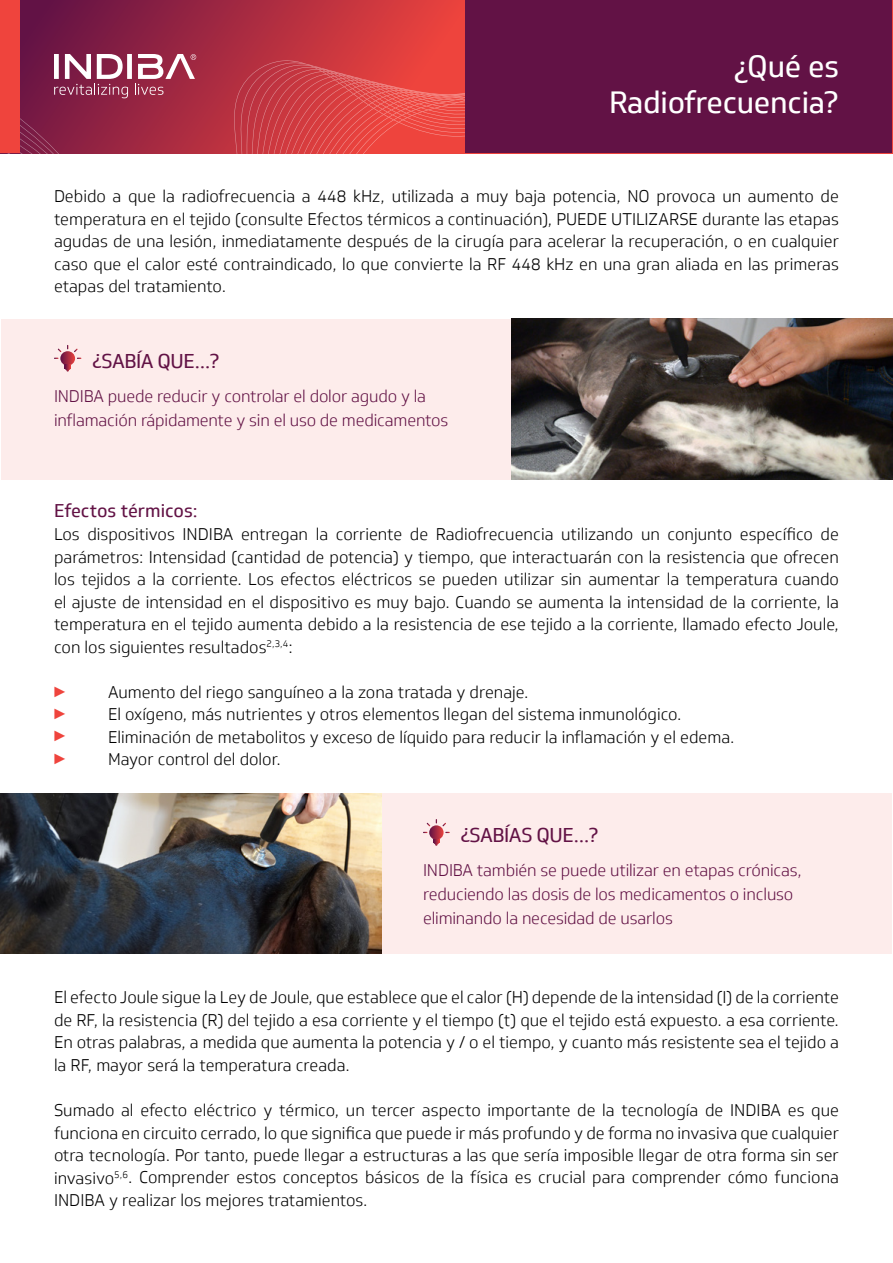
<style>
.page{position:relative;width:893px;height:1263px;background:#fff}
.page>*{position:absolute;margin:0;border:0;box-sizing:border-box;transform-origin:0 0}
.t1{font:30px/36px "Soleto";letter-spacing:-.01em;color:#fff;text-align:right}
.t2{font:19.5px "Soleto";letter-spacing:-.025em;color:#621245}
.t3{font:18px "Soleto";color:#621245}
.t4{font:300 16.5px/22.5px "Soleto";color:#000;text-align:justify}
.t5{font:300 16.5px/24px "Soleto";letter-spacing:-.01em;color:#621245}
.t6{font:15px/22.4px "Arial";color:#ef443d;text-align:justify}
</style>
<div class="page">
<div style="left:1px;top:319px;width:510px;height:160px;background:#fdeceb"></div>
<div style="left:382px;top:793px;width:510px;height:160px;background:#fdeceb"></div>
<img style="left:511px;top:319px;width:382px;height:160px">
<img style="left:0;top:793px;width:382px;height:160px">
<svg style="left:20px;top:1px;width:445px;height:152px;background:#b63343"></svg>
<div style="left:465px;top:1px;width:427px;height:152px;background:#621245"></div>
<svg style="left:54px;top:54px;width:142px;height:44px"></svg>
<div style="left:1px;top:1px;width:19px;height:152px;background:#ef443d"></div>
<svg style="left:60px;top:351px;width:15px;height:15px"></svg>
<svg style="left:65px;top:365px;width:6px;height:7px"></svg>
<svg style="left:429px;top:825px;width:15px;height:15px"></svg>
<svg style="left:434px;top:839px;width:5px;height:7px"></svg>
<svg style="left:436px;top:819px;width:10px;height:7px"></svg>
<h1 class="t1" style="left:609px;top:49px;width:231px">¿Qué es<br>Radiofrecuencia?</h1>
<p class="t4" style="left:54px;top:185px;width:786px">Debido a que la radiofrecuencia a 448 kHz, utilizada a muy baja potencia, NO provoca un aumento de temperatura en el tejido (consulte Efectos térmicos a continuación), PUEDE UTILIZARSE durante las etapas agudas de una lesión, inmediatamente después de la cirugía para acelerar la recuperación, o en cualquier caso que el calor esté contraindicado, lo que convierte la RF 448 kHz en una gran aliada en las primeras etapas del tratamiento.</p>
<p class="t2" style="left:92px;top:349px;width:129px">¿SABÍA QUE…?</p>
<p class="t5" style="left:54px;top:384px;width:396px">INDIBA puede reducir y controlar el dolor agudo y la inflamación rápidamente y sin el uso de medicamentos</p>
<p class="t3" style="left:54px;top:500px;width:145px">Efectos térmicos:</p>
<p class="t4" style="left:54px;top:523px;width:786px">Los dispositivos INDIBA entregan la corriente de Radiofrecuencia utilizando un conjunto específico de parámetros: Intensidad (cantidad de potencia) y tiempo, que interactuarán con la resistencia que ofrecen los tejidos a la corriente. Los efectos eléctricos se pueden utilizar sin aumentar la temperatura cuando el ajuste de intensidad en el dispositivo es muy bajo. Cuando se aumenta la intensidad de la corriente, la temperatura en el tejido aumenta debido a la resistencia de ese tejido a la corriente, llamado efecto Joule, con los siguientes resultados<sup>2,3,4</sup>:</p>
<p class="t4" style="left:108px;top:681px;width:628px;text-align:left">Aumento del riego sanguíneo a la zona tratada y drenaje.<br>El oxígeno, más nutrientes y otros elementos llegan del sistema inmunológico.<br>Eliminación de metabolitos y exceso de líquido para reducir la inflamación y el edema.<br>Mayor control del dolor.</p>
<p class="t6" style="left:52px;top:680px;width:16px">► ► ► ►</p>
<p class="t2" style="left:460px;top:823px;width:140px">¿SABÍAS QUE…?</p>
<p class="t5" style="left:423px;top:858px;width:380px">INDIBA también se puede utilizar en etapas crónicas, reduciendo las dosis de los medicamentos o incluso eliminando la necesidad de usarlos</p>
<p class="t4" style="left:54px;top:986px;width:786px">El efecto Joule sigue la Ley de Joule, que establece que el calor (H) depende de la intensidad (I) de la corriente de RF, la resistencia (R) del tejido a esa corriente y el tiempo (t) que el tejido está expuesto. a esa corriente.<br>En otras palabras, a medida que aumenta la potencia y / o el tiempo, y cuanto más resistente sea el tejido a la RF, mayor será la temperatura creada.</p>
<p class="t4" style="left:54px;top:1099px;width:786px">Sumado al efecto eléctrico y térmico, un tercer aspecto importante de la tecnología de INDIBA es que funciona en circuito cerrado, lo que significa que puede ir más profundo y de forma no invasiva que cualquier otra tecnología. Por tanto, puede llegar a estructuras a las que sería imposible llegar de otra forma sin ser invasivo<sup>5,6</sup>. Comprender estos conceptos básicos de la física es crucial para comprender cómo funciona INDIBA y realizar los mejores tratamientos.</p>
</div>
